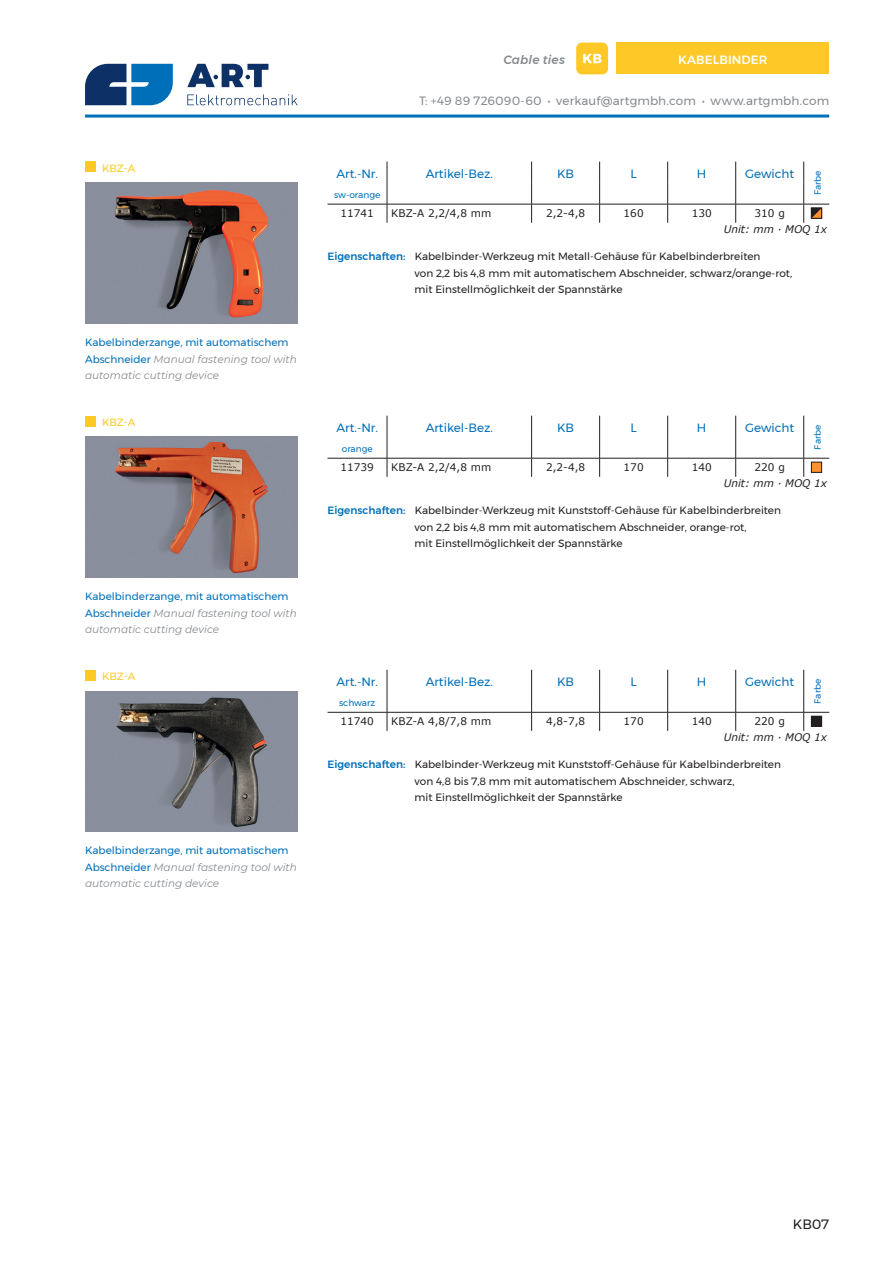
<style>
.page{position:relative;width:893px;height:1263px;background:#fff}
.page>*{position:absolute;margin:0;border:0;box-sizing:border-box;transform-origin:0 0}
.t1{font:13.5px "Montserrat";color:#231f20}
.Tabellen_-_Kopfzeile_blau__groß{font:12px "Montserrat";color:#006fb9}
.t2{font:12px "Montserrat";letter-spacing:.005em;color:#868a8e}
.Kapitel_Finder_-_Unterkapitel_Text_in_Ba{font:500 12px "Montserrat";letter-spacing:.01em;color:#fff}
.Pagina{font:italic 500 12px "Montserrat";letter-spacing:.01em;color:#868a8e}
.Pagina-2{font:10.5px/16.5px "Montserrat";color:#231f20}
.Überschriften___Zwischen-Überschriften{font:italic 10.5px/16.5px "Montserrat";color:#868a8e}
.Tabellen_-_Text_schwarz__zentriert{font:10.5px "Verdana";color:#231f20}
.Tabellen_-_Text_schwarz__linksbündig{font:10.5px "Verdana";color:#231f20}
.Tabellen-Fußzeile_schwarz{font:italic 10.5px "Verdana";color:#231f20}
.Bild-Überschrift{font:10.5px "Montserrat";color:#fec927}
.Tabellen_-_Kopfzeile_blau__klein{font:9px "Montserrat";color:#006fb9}
.s1{font-style:normal;color:#006fb9}
.s2{font-weight:500;color:#006fb9}
</style>
<div class="page">
<hr style="left:85px;top:115px;width:744px;height:3px;background:#006fb9">
<svg style="left:85px;top:64px;width:88px;height:41px;background:#2d6ba1"></svg>
<svg style="left:187px;top:94px;width:111px;height:11px"></svg>
<svg style="left:187px;top:64px;width:81px;height:23px"></svg>
<div style="left:617px;top:43px;width:212px;height:31px;background:#fec927"></div>
<div style="left:576px;top:43px;width:32px;height:31px;background:#fec927;border-radius:6px"></div>
<svg style="left:583px;top:54px;width:19px;height:9px"></svg>
<img style="left:85px;top:183px;width:213px;height:140px">
<div style="left:85px;top:162px;width:11px;height:10px;background:#fec927"></div>
<hr style="left:327px;top:204px;width:60px;height:1px;background:#231f20">
<hr style="left:387px;top:204px;width:145px;height:1px;background:#231f20">
<hr style="left:532px;top:204px;width:68px;height:1px;background:#231f20">
<svg style="left:531px;top:162px;width:1px;height:61px"></svg>
<hr style="left:600px;top:204px;width:68px;height:1px;background:#231f20">
<hr style="left:668px;top:204px;width:68px;height:1px;background:#231f20">
<hr style="left:736px;top:204px;width:68px;height:1px;background:#231f20">
<svg style="left:387px;top:162px;width:1px;height:61px"></svg>
<svg style="left:599px;top:162px;width:1px;height:61px"></svg>
<svg style="left:667px;top:162px;width:1px;height:61px"></svg>
<svg style="left:735px;top:162px;width:1px;height:61px"></svg>
<svg style="left:803px;top:162px;width:26px;height:61px"></svg>
<div style="left:811px;top:208px;width:11px;height:10px;border:1px solid #231f20"></div>
<img style="left:85px;top:437px;width:213px;height:140px">
<div style="left:85px;top:416px;width:11px;height:10px;background:#fec927"></div>
<hr style="left:327px;top:458px;width:60px;height:1px;background:#231f20">
<hr style="left:387px;top:458px;width:145px;height:1px;background:#231f20">
<hr style="left:532px;top:458px;width:68px;height:1px;background:#231f20">
<svg style="left:531px;top:416px;width:1px;height:61px"></svg>
<hr style="left:600px;top:458px;width:68px;height:1px;background:#231f20">
<hr style="left:668px;top:458px;width:68px;height:1px;background:#231f20">
<hr style="left:736px;top:458px;width:68px;height:1px;background:#231f20">
<svg style="left:387px;top:416px;width:1px;height:61px"></svg>
<svg style="left:599px;top:416px;width:1px;height:61px"></svg>
<svg style="left:667px;top:416px;width:1px;height:61px"></svg>
<svg style="left:735px;top:416px;width:1px;height:61px"></svg>
<svg style="left:803px;top:416px;width:26px;height:61px"></svg>
<div style="left:811px;top:462px;width:11px;height:10px;background:#f7932c"></div>
<div style="left:811px;top:462px;width:11px;height:11px;border:1px solid #231f20"></div>
<img style="left:85px;top:691px;width:213px;height:140px">
<div style="left:85px;top:670px;width:11px;height:10px;background:#fec927"></div>
<hr style="left:327px;top:712px;width:60px;height:1px;background:#231f20">
<hr style="left:387px;top:712px;width:145px;height:1px;background:#231f20">
<hr style="left:532px;top:712px;width:68px;height:1px;background:#231f20">
<svg style="left:531px;top:670px;width:1px;height:61px"></svg>
<hr style="left:600px;top:712px;width:68px;height:1px;background:#231f20">
<hr style="left:668px;top:712px;width:68px;height:1px;background:#231f20">
<hr style="left:736px;top:712px;width:68px;height:1px;background:#231f20">
<svg style="left:387px;top:670px;width:1px;height:61px"></svg>
<svg style="left:599px;top:670px;width:1px;height:61px"></svg>
<svg style="left:667px;top:670px;width:1px;height:61px"></svg>
<svg style="left:735px;top:670px;width:1px;height:61px"></svg>
<svg style="left:803px;top:670px;width:26px;height:61px"></svg>
<div style="left:811px;top:716px;width:11px;height:10px;background:#231f20"></div>
<div style="left:811px;top:716px;width:11px;height:11px;border:1px solid #231f20"></div>
<p class="Bild-Überschrift" style="left:102px;top:160px;width:35px">KBZ-A</p>
<p class="Überschriften___Zwischen-Überschriften" style="left:85px;top:334px;width:213px"><span class="s1">Kabelbinderzange, mit automatischem<br>Abschneider</span> Manual fastening tool with automatic cutting device</p>
<p class="Bild-Überschrift" style="left:102px;top:414px;width:35px">KBZ-A</p>
<p class="Überschriften___Zwischen-Überschriften" style="left:85px;top:588px;width:213px"><span class="s1">Kabelbinderzange, mit automatischem<br>Abschneider</span> Manual fastening tool with automatic cutting device</p>
<p class="Bild-Überschrift" style="left:102px;top:668px;width:35px">KBZ-A</p>
<p class="Überschriften___Zwischen-Überschriften" style="left:85px;top:842px;width:213px"><span class="s1">Kabelbinderzange, mit automatischem<br>Abschneider</span> Manual fastening tool with automatic cutting device</p>
<p class="Pagina" style="left:503px;top:50px;width:63px">Cable ties</p>
<p class="Kapitel_Finder_-_Unterkapitel_Text_in_Ba" style="left:678px;top:50px;width:91px">KABELBINDER</p>
<p class="t2" style="left:419px;top:92px;width:412px">T: +49 89 726090-60 • verkauf@artgmbh.com • www.artgmbh.com</p>
<p class="Tabellen_-_Kopfzeile_blau__groß" style="left:336px;top:165px;width:43px">Art.-Nr.</p>
<p class="Tabellen_-_Kopfzeile_blau__groß" style="left:426px;top:165px;width:69px">Artikel-Bez.</p>
<p class="Tabellen_-_Kopfzeile_blau__groß" style="left:557px;top:165px;width:19px">KB</p>
<p class="Tabellen_-_Kopfzeile_blau__groß" style="left:630px;top:165px;width:8px">L</p>
<p class="Tabellen_-_Kopfzeile_blau__groß" style="left:697px;top:165px;width:11px">H</p>
<p class="Tabellen_-_Kopfzeile_blau__groß" style="left:745px;top:165px;width:51px">Gewicht</p>
<p class="Tabellen_-_Kopfzeile_blau__klein" style="left:334px;top:188px;width:48px">sw-orange</p>
<p class="Tabellen_-_Kopfzeile_blau__klein" style="left:811px;top:195px;width:27px;rotate:-90deg">Farbe</p>
<p class="Tabellen_-_Text_schwarz__zentriert" style="left:341px;top:206px;width:35px">11741</p>
<p class="Tabellen_-_Text_schwarz__linksbündig" style="left:391px;top:206px;width:102px">KBZ-A 2,2/4,8 mm</p>
<p class="Tabellen_-_Text_schwarz__zentriert" style="left:546px;top:206px;width:41px">2,2-4,8</p>
<p class="Tabellen_-_Text_schwarz__zentriert" style="left:624px;top:206px;width:22px">160</p>
<p class="Tabellen_-_Text_schwarz__zentriert" style="left:692px;top:206px;width:22px">130</p>
<p class="Tabellen_-_Text_schwarz__zentriert" style="left:755px;top:206px;width:32px">310 g</p>
<p class="Tabellen-Fußzeile_schwarz" style="left:724px;top:222px;width:105px">Unit: mm · MOQ 1x</p>
<p class="Pagina-2" style="left:415px;top:248px;width:379px;text-indent:-87px"><span class="s2">Eigenschaften:</span> Kabelbinder-Werkzeug mit Metall-Gehäuse für Kabelbinderbreiten<br>von 2,2 bis 4,8 mm mit automatischem Abschneider, schwarz/orange-rot, mit Einstellmöglichkeit der Spannstärke</p>
<p class="Tabellen_-_Kopfzeile_blau__groß" style="left:336px;top:419px;width:43px">Art.-Nr.</p>
<p class="Tabellen_-_Kopfzeile_blau__groß" style="left:426px;top:419px;width:69px">Artikel-Bez.</p>
<p class="Tabellen_-_Kopfzeile_blau__groß" style="left:557px;top:419px;width:19px">KB</p>
<p class="Tabellen_-_Kopfzeile_blau__groß" style="left:630px;top:419px;width:8px">L</p>
<p class="Tabellen_-_Kopfzeile_blau__groß" style="left:697px;top:419px;width:11px">H</p>
<p class="Tabellen_-_Kopfzeile_blau__groß" style="left:745px;top:419px;width:51px">Gewicht</p>
<p class="Tabellen_-_Kopfzeile_blau__klein" style="left:342px;top:442px;width:33px">orange</p>
<p class="Tabellen_-_Kopfzeile_blau__klein" style="left:811px;top:449px;width:27px;rotate:-90deg">Farbe</p>
<p class="Tabellen_-_Text_schwarz__zentriert" style="left:341px;top:460px;width:35px">11739</p>
<p class="Tabellen_-_Text_schwarz__linksbündig" style="left:391px;top:460px;width:102px">KBZ-A 2,2/4,8 mm</p>
<p class="Tabellen_-_Text_schwarz__zentriert" style="left:546px;top:460px;width:41px">2,2-4,8</p>
<p class="Tabellen_-_Text_schwarz__zentriert" style="left:624px;top:460px;width:22px">170</p>
<p class="Tabellen_-_Text_schwarz__zentriert" style="left:692px;top:460px;width:22px">140</p>
<p class="Tabellen_-_Text_schwarz__zentriert" style="left:755px;top:460px;width:32px">220 g</p>
<p class="Tabellen-Fußzeile_schwarz" style="left:724px;top:476px;width:105px">Unit: mm · MOQ 1x</p>
<p class="Pagina-2" style="left:327px;top:502px;width:455px"><span class="s2">Eigenschaften:</span> Kabelbinder-Werkzeug mit Kunststoff-Gehäuse für Kabelbinderbreiten</p>
<p class="Pagina-2" style="left:415px;top:518px;width:333px">von 2,2 bis 4,8 mm mit automatischem Abschneider, orange-rot,</p>
<p class="Pagina-2" style="left:415px;top:535px;width:210px">mit Einstellmöglichkeit der Spannstärke</p>
<p class="Tabellen_-_Kopfzeile_blau__groß" style="left:336px;top:673px;width:43px">Art.-Nr.</p>
<p class="Tabellen_-_Kopfzeile_blau__groß" style="left:426px;top:673px;width:69px">Artikel-Bez.</p>
<p class="Tabellen_-_Kopfzeile_blau__groß" style="left:557px;top:673px;width:19px">KB</p>
<p class="Tabellen_-_Kopfzeile_blau__groß" style="left:630px;top:673px;width:8px">L</p>
<p class="Tabellen_-_Kopfzeile_blau__groß" style="left:697px;top:673px;width:11px">H</p>
<p class="Tabellen_-_Kopfzeile_blau__groß" style="left:745px;top:673px;width:51px">Gewicht</p>
<p class="Tabellen_-_Kopfzeile_blau__klein" style="left:339px;top:696px;width:38px">schwarz</p>
<p class="Tabellen_-_Kopfzeile_blau__klein" style="left:811px;top:704px;width:27px;rotate:-90deg">Farbe</p>
<p class="Tabellen_-_Text_schwarz__zentriert" style="left:341px;top:714px;width:35px">11740</p>
<p class="Tabellen_-_Text_schwarz__linksbündig" style="left:391px;top:714px;width:102px">KBZ-A 4,8/7,8 mm</p>
<p class="Tabellen_-_Text_schwarz__zentriert" style="left:546px;top:714px;width:41px">4,8-7,8</p>
<p class="Tabellen_-_Text_schwarz__zentriert" style="left:624px;top:714px;width:22px">170</p>
<p class="Tabellen_-_Text_schwarz__zentriert" style="left:692px;top:714px;width:22px">140</p>
<p class="Tabellen_-_Text_schwarz__zentriert" style="left:755px;top:714px;width:32px">220 g</p>
<p class="Tabellen-Fußzeile_schwarz" style="left:724px;top:730px;width:105px">Unit: mm · MOQ 1x</p>
<p class="Pagina-2" style="left:327px;top:756px;width:455px"><span class="s2">Eigenschaften:</span> Kabelbinder-Werkzeug mit Kunststoff-Gehäuse für Kabelbinderbreiten</p>
<p class="Pagina-2" style="left:415px;top:773px;width:321px">von 4,8 bis 7,8 mm mit automatischem Abschneider, schwarz,</p>
<p class="Pagina-2" style="left:415px;top:789px;width:210px">mit Einstellmöglichkeit der Spannstärke</p>
<p class="t1" style="left:793px;top:1214px;width:38px">KB07</p>
</div>
